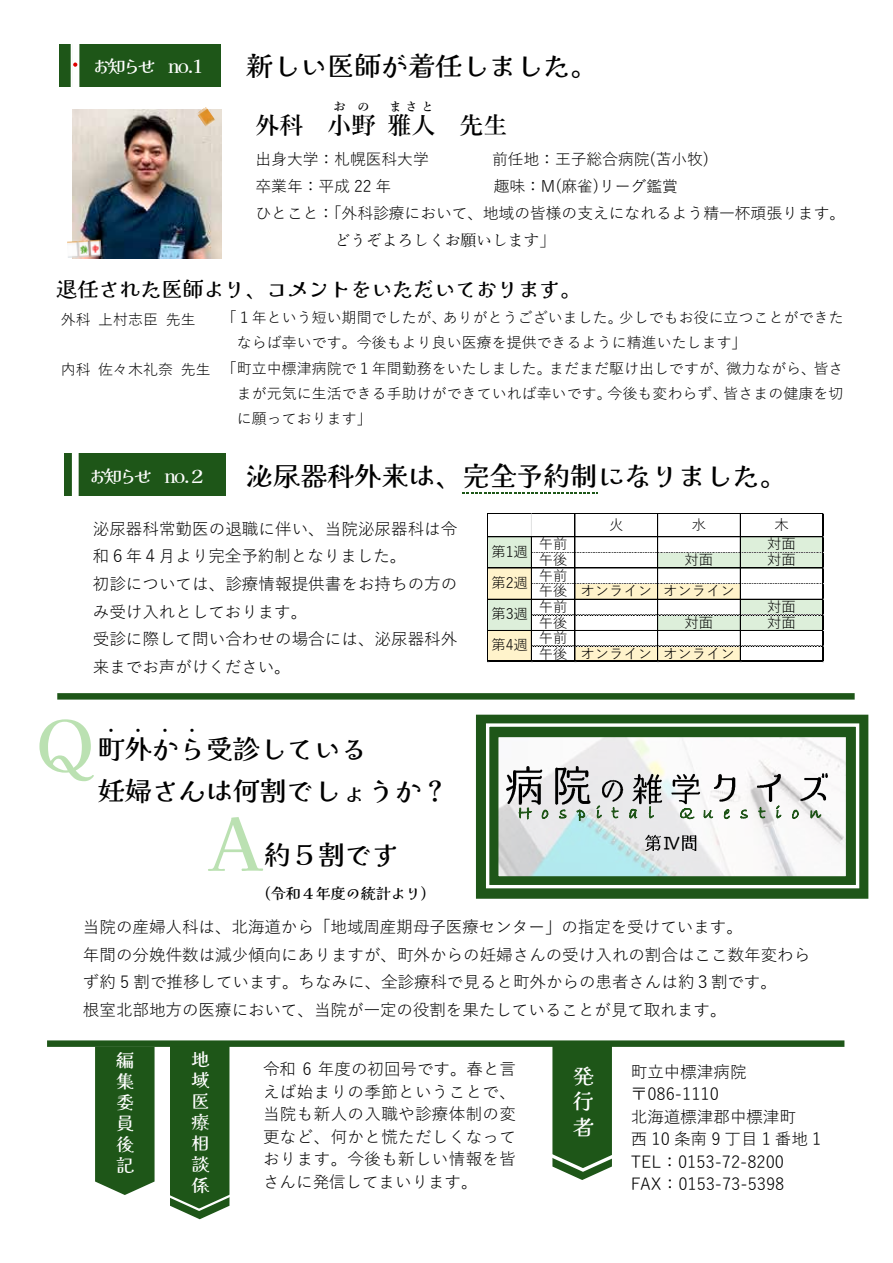
<style>
.page{position:relative;width:893px;height:1263px;background:#fff}
.page>*{position:absolute;margin:0;border:0;box-sizing:border-box;transform-origin:0 0}
.t1{font:500 72px "Kaisei Decol";color:#bbe1b2}
.t2{font:500 27px "Kaisei Decol";color:#000}
.t3{font:27px "MS Mincho";color:#000}
.t4{font:600 24px "Yu Mincho";color:#000}
.t5{font:500 21px "Kaisei Decol";color:#000}
.t6{font:500 21px/25.5px "Kaisei Decol";color:#fff;text-align:justify}
.t7{font:500 18px/21px "Kaisei Decol";letter-spacing:-.165em;color:#fff;text-align:justify}
.t8{font:18px "Bradley Hand ITC";letter-spacing:.585em;color:#1f5518}
.t9{font:18px "UD Digi Kyokasho N R";color:#000}
.t10{font:16.5px/22.5px "Yu Gothic";color:#000}
.t11{font:15.9px/27px "Yu Gothic";color:#000}
.t12{font:15.9px "Yu Mincho";color:#000}
.t13{font:15px "Yu Gothic";color:#000}
.t14{font:500 15px "Kaisei Decol";color:#000}
.t15{font:14.25px/15.6px "Yu Gothic";color:#000}
.t16{font:600 12px "Yu Mincho";color:#000}
</style>
<div class="page">
<hr style="left:58px;top:694px;width:795px;height:4px;background:#1e5618">
<div style="left:57px;top:693px;width:798px;height:7px;border:2px solid #1e5618"></div>
<div style="left:487px;top:726px;width:370px;height:161px;background:#fff;opacity:.7"></div>
<div style="left:476px;top:715px;width:392px;height:184px;border:22px solid #1e5618"></div>
<div style="left:486px;top:723px;width:373px;height:165px;border:3px solid #fff"></div>
<img style="left:645px;top:830px;width:72px;height:20px">
<svg style="left:95px;top:1047px;width:60px;height:148px;background:#285e23"></svg>
<svg style="left:552px;top:1047px;width:60px;height:133px;background:#31642b"></svg>
<div style="left:170px;top:1047px;width:60px;height:172px;background:#1e5618"></div>
<div style="left:48px;top:1041px;width:795px;height:5px;background:#1e5618"></div>
<div style="left:47px;top:1040px;width:797px;height:7px;border:2px solid #1e5618"></div>
<svg style="left:462px;top:492px;width:135px;height:1px"></svg>
<img style="left:504px;top:756px;width:140px;height:50px">
<img style="left:597px;top:769px;width:35px;height:37px">
<img style="left:632px;top:765px;width:75px;height:41px">
<img style="left:707px;top:759px;width:142px;height:47px">
<div style="left:64px;top:453px;width:162px;height:42px;background:#1e5618"></div>
<div style="left:488px;top:536px;width:44px;height:17px;background:#ddefda"></div>
<div style="left:740px;top:536px;width:83px;height:17px;background:#ddefda"></div>
<div style="left:488px;top:552px;width:44px;height:16px;background:#ddefda"></div>
<div style="left:657px;top:552px;width:166px;height:16px;background:#ddefda"></div>
<div style="left:488px;top:568px;width:44px;height:16px;background:#fff3cb"></div>
<div style="left:488px;top:583px;width:44px;height:16px;background:#fff3cb"></div>
<div style="left:575px;top:583px;width:166px;height:16px;background:#fff3cb"></div>
<div style="left:488px;top:599px;width:44px;height:16px;background:#ddefda"></div>
<div style="left:740px;top:599px;width:83px;height:16px;background:#ddefda"></div>
<div style="left:488px;top:614px;width:44px;height:17px;background:#ddefda"></div>
<div style="left:657px;top:614px;width:166px;height:17px;background:#ddefda"></div>
<div style="left:488px;top:630px;width:44px;height:16px;background:#fff3cb"></div>
<div style="left:488px;top:646px;width:44px;height:16px;background:#fff3cb"></div>
<div style="left:575px;top:646px;width:166px;height:16px;background:#fff3cb"></div>
<hr style="left:488px;top:513px;width:335px;height:1px;background:#000">
<svg style="left:531px;top:513px;width:1px;height:23px"></svg>
<hr style="left:488px;top:536px;width:334px;height:1px;background:#000">
<hr style="left:532px;top:552px;width:43px;height:1px;background:#bfbfbf">
<hr style="left:575px;top:552px;width:82px;height:1px;background:#bfbfbf">
<hr style="left:658px;top:552px;width:82px;height:1px;background:#bfbfbf">
<hr style="left:741px;top:552px;width:81px;height:1px;background:#bfbfbf">
<hr style="left:488px;top:568px;width:334px;height:1px;background:#000">
<hr style="left:532px;top:583px;width:43px;height:1px;background:#bfbfbf">
<hr style="left:575px;top:583px;width:82px;height:1px;background:#bfbfbf">
<hr style="left:658px;top:583px;width:82px;height:1px;background:#bfbfbf">
<hr style="left:741px;top:583px;width:81px;height:1px;background:#bfbfbf">
<hr style="left:488px;top:599px;width:334px;height:1px;background:#000">
<hr style="left:532px;top:614px;width:43px;height:1px;background:#bfbfbf">
<hr style="left:575px;top:614px;width:82px;height:1px;background:#bfbfbf">
<hr style="left:658px;top:614px;width:82px;height:1px;background:#bfbfbf">
<hr style="left:741px;top:614px;width:81px;height:1px;background:#bfbfbf">
<hr style="left:488px;top:630px;width:334px;height:1px;background:#000">
<hr style="left:532px;top:646px;width:43px;height:1px;background:#bfbfbf">
<hr style="left:575px;top:646px;width:82px;height:1px;background:#bfbfbf">
<hr style="left:658px;top:646px;width:82px;height:1px;background:#bfbfbf">
<hr style="left:741px;top:646px;width:81px;height:1px;background:#bfbfbf">
<hr style="left:487px;top:513px;width:1px;height:149px;background:#000">
<hr style="left:531px;top:537px;width:1px;height:124px;background:#000">
<hr style="left:575px;top:514px;width:1px;height:147px;background:#000">
<hr style="left:657px;top:514px;width:1px;height:147px;background:#000">
<hr style="left:740px;top:514px;width:1px;height:147px;background:#000">
<hr style="left:488px;top:661px;width:335px;height:1px;background:#000">
<hr style="left:822px;top:514px;width:1px;height:148px;background:#000">
<div style="left:59px;top:44px;width:162px;height:42px;background:#1e5618"></div>
<img style="left:73px;top:109px;width:148px;height:149px">
<img style="left:196px;top:107px;width:20px;height:20px">
<hr style="left:71px;top:31px;width:2px;height:68px;background:#fff">
<div style="left:73px;top:35px;width:6px;height:68px;background:#fff"></div>
<div style="left:72px;top:449px;width:7px;height:68px;background:#fff"></div>
<svg style="left:73px;top:63px;width:4px;height:4px"></svg>
<img style="left:67px;top:240px;width:35px;height:18px">
<p class="t7" style="left:93px;top:55px;width:112px">お知らせ no.1</p>
<h2 class="t2" style="left:246px;top:51px;width:352px">新しい医師が着任しました。</h2>
<h3 class="t4" style="left:255px;top:112px;width:121px">外科 小野</h3>
<p class="t16" style="left:390px;top:100px;width:46px">まさと</p>
<p class="t16" style="left:333px;top:100px;width:38px">お の</p>
<h3 class="t4" style="left:388px;top:112px;width:49px">雅人</h3>
<h3 class="t4" style="left:460px;top:112px;width:49px">先生</h3>
<p class="t11" style="left:255px;top:144px;width:175px">出身大学：札幌医科大学</p>
<p class="t11" style="left:492px;top:144px;width:219px">前任地：王子総合病院(苫小牧)</p>
<p class="t11" style="left:255px;top:171px;width:137px">卒業年：平成 22 年</p>
<p class="t11" style="left:255px;top:171px;width:591px;text-indent:238px">趣味：M(麻雀)リーグ鑑賞<br>ひとこと：「外科診療において、地域の皆様の支えになれるよう精一杯頑張ります。</p>
<p class="t12" style="left:334px;top:226px;width:222px">どうぞよろしくお願いします」</p>
<p class="t5" style="left:56px;top:278px;width:526px">退任された医師より、コメントをいただいております。</p>
<p class="t13" style="left:222px;top:304px;width:623px">「１年という短い期間でしたが、ありがとうございました。少しでもお役に立つことができた</p>
<p class="t13" style="left:237px;top:329px;width:511px">ならば幸いです。今後もより良い医療を提供できるように精進いたします」</p>
<p class="t13" style="left:222px;top:354px;width:623px">「町立中標津病院で１年間勤務をいたしました。まだまだ駆け出しですが、微力ながら、皆さ</p>
<p class="t13" style="left:237px;top:379px;width:608px">まが元気に生活できる手助けができていれば幸いです。今後も変わらず、皆さまの健康を切</p>
<p class="t13" style="left:237px;top:404px;width:136px">に願っております」</p>
<p class="t13" style="left:61px;top:306px;width:136px">外科上村志臣先生</p>
<p class="t13" style="left:61px;top:356px;width:151px">内科佐々木礼奈先生</p>
<p class="t7" style="left:89px;top:466px;width:119px">お知らせ no.２</p>
<h2 class="t2" style="left:246px;top:460px;width:542px">泌尿器科外来は、完全予約制になりました。</h2>
<p class="t15" style="left:609px;top:515px;width:16px">火</p>
<p class="t15" style="left:692px;top:515px;width:16px">水</p>
<p class="t15" style="left:774px;top:515px;width:16px">木</p>
<p class="t15" style="left:539px;top:535px;width:30px">午前</p>
<p class="t15" style="left:767px;top:535px;width:30px">対面</p>
<p class="t15" style="left:539px;top:550px;width:30px">午後</p>
<p class="t15" style="left:685px;top:550px;width:30px">対面</p>
<p class="t15" style="left:767px;top:550px;width:30px">対面</p>
<p class="t15" style="left:539px;top:566px;width:197px">午前<br>午後 オンライン オンライン午前</p>
<p class="t10" style="left:93px;top:513px;width:366px;line-height:27.6px">泌尿器科常勤医の退職に伴い、当院泌尿器科は令和６年４月より完全予約制となりました。<br>初診については、診療情報提供書をお持ちの方のみ受け入れとしております。<br>受診に際して問い合わせの場合には、泌尿器科外来までお声がけください。</p>
<p class="t15" style="left:491px;top:534px;width:38px;line-height:31.2px;text-align:justify">第1週第2週第3週第4週</p>
<p class="t15" style="left:767px;top:597px;width:30px">対面</p>
<p class="t15" style="left:539px;top:613px;width:30px">午後</p>
<p class="t15" style="left:685px;top:613px;width:30px">対面</p>
<p class="t15" style="left:767px;top:613px;width:30px">対面</p>
<p class="t15" style="left:539px;top:628px;width:197px">午前<br>午後 オンライン オンライン</p>
<h1 class="t1" style="left:36px;top:705px;width:61px">Q</h1>
<h2 class="t3" style="left:107px;top:708px;width:109px">．．．．</h2>
<h2 class="t2" style="left:98px;top:733px;width:271px">町外から受診している</h2>
<h2 class="t2" style="left:98px;top:775px;width:352px">妊婦さんは何割でしょうか？</h2>
<h2 class="t2" style="left:264px;top:839px;width:136px">約５割です</h2>
<p class="t14" style="left:264px;top:885px;width:165px">(令和４年度の統計より)</p>
<p class="t10" style="left:83px;top:911px;width:729px;line-height:27.6px">当院の産婦人科は、北海道から「地域周産期母子医療センター」の指定を受けています。<br>年間の分娩件数は減少傾向にありますが、町外からの妊婦さんの受け入れの割合はここ数年変わらず約 5 割で推移しています。ちなみに、全診療科で見ると町外からの患者さんは約３割です。<br>根室北部地方の医療において、当院が一定の役割を果たしていることが見て取れます。</p>
<p class="t8" style="left:518px;top:801px;width:138px">Hospital</p>
<p class="t8" style="left:679px;top:801px;width:143px">Question</p>
<h1 class="t1" style="left:208px;top:803px;width:57px">A</h1>
<p class="t9" style="left:663px;top:833px;width:19px">Ⅳ</p>
<p class="t7" style="left:116px;top:1050px;width:19px">編集委員後記</p>
<p class="t7" style="left:191px;top:1049px;width:19px">地域医療相談係</p>
<p class="t10" style="left:263px;top:1056px;width:255px;text-align:justify">令和 6 年度の初回号です。春と言えば始まりの季節ということで、当院も新人の入職や診療体制の変更など、何かと慌ただしくなっております。今後も新しい情報を皆さんに発信してまいります。</p>
<p class="t6" style="left:573px;top:1063px;width:23px">発行者</p>
<p class="t10" style="left:631px;top:1058px;width:192px">町立中標津病院〒086-1110<br>北海道標津郡中標津町西10条南9丁目1番地1<br>TEL：0153-72-8200<br>FAX：0153-73-5398</p>
</div>
